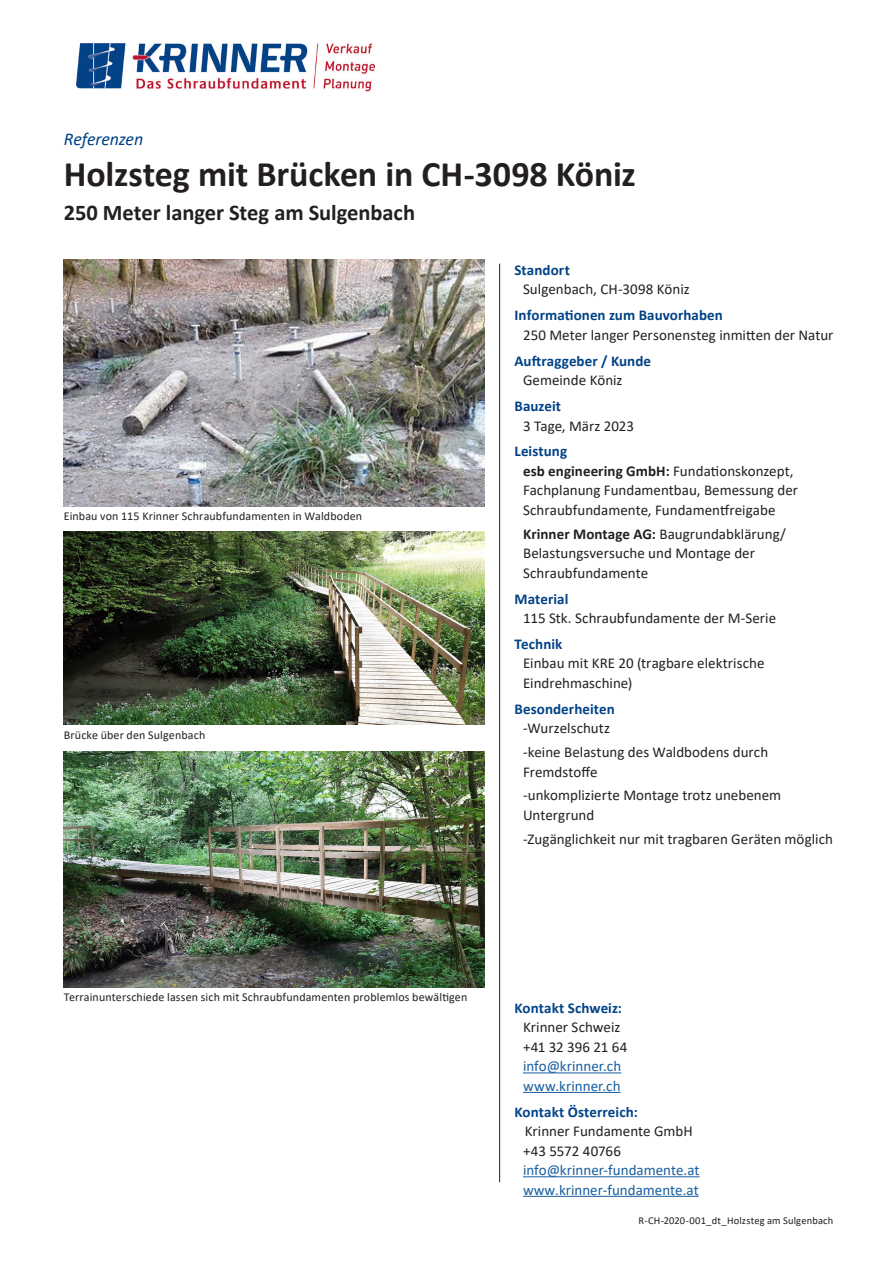
<style>
.page{position:relative;width:893px;height:1263px;background:#fff}
.page>*{position:absolute;margin:0;border:0;box-sizing:border-box;transform-origin:0 0}
.Haupttitel{font:700 36px "Calibri";letter-spacing:-.005em;color:#231f20}
.Sekundärtitel{font:700 22.5px "Calibri";letter-spacing:-.005em;color:#231f20}
.Dokumenttyp{font:italic 18px "Calibri";letter-spacing:-.01em;color:#014286}
.Fliesstext{font:15px/19.5px "Calibri";color:#231f20}
.Fliesstext-2{font:15px/19.5px "Calibri";color:#175d9e}
.Untertitel{font:700 15px "Calibri";letter-spacing:.005em;color:#014286}
.Untertitel-2{font:15px/19.5px "Calibri";color:#231f20}
.Bildlegende{font:12px "Calibri";letter-spacing:.01em;color:#231f20}
.Dokumentname{font:10.5px "Calibri";letter-spacing:.015em;color:#231f20}
.s1{font-weight:700}
.s2{color:#231f20}
.s3{font-weight:700;color:#014286}
</style>
<div class="page">
<hr style="left:499px;top:264px;width:1px;height:918px;background:#231f20">
<img style="left:64px;top:531px;width:421px;height:194px">
<img style="left:64px;top:751px;width:421px;height:236px">
<img style="left:76px;top:43px;width:300px;height:49px">
<hr style="left:523px;top:1072px;width:98px;height:1px;background:#175d9e">
<hr style="left:523px;top:1092px;width:98px;height:1px;background:#175d9e">
<hr style="left:523px;top:1176px;width:177px;height:1px;background:#175d9e">
<hr style="left:523px;top:1196px;width:176px;height:1px;background:#175d9e">
<img style="left:64px;top:259px;width:421px;height:248px">
<p class="Dokumenttyp" style="left:64px;top:127px;width:81px">Referenzen</p>
<p class="Haupttitel" style="left:64px;top:149px;width:574px">Holzsteg mit Brücken in CH-3098 Köniz</p>
<p class="Sekundärtitel" style="left:64px;top:196px;width:353px">250 Meter langer Steg am Sulgenbach</p>
<p class="Bildlegende" style="left:64px;top:508px;width:300px">Einbau von 115 Krinner Schraubfundamenten in Waldboden</p>
<p class="Bildlegende" style="left:64px;top:727px;width:143px">Brücke über den Sulgenbach</p>
<p class="Untertitel" style="left:514px;top:259px;width:57px">Standort</p>
<p class="Fliesstext" style="left:523px;top:279px;width:168px">Sulgenbach, CH-3098 Köniz</p>
<p class="Untertitel" style="left:514px;top:305px;width:210px">Informationen zum Bauvorhaben</p>
<p class="Fliesstext" style="left:523px;top:325px;width:312px">250 Meter langer Personensteg inmitten der Natur</p>
<p class="Untertitel" style="left:514px;top:350px;width:138px">Auftraggeber / Kunde</p>
<p class="Fliesstext" style="left:523px;top:370px;width:101px">Gemeinde Köniz</p>
<p class="Untertitel" style="left:514px;top:395px;width:48px">Bauzeit</p>
<p class="Fliesstext" style="left:523px;top:415px;width:113px">3 Tage, März 2023</p>
<p class="Untertitel" style="left:514px;top:441px;width:54px">Leistung</p>
<p class="Fliesstext" style="left:523px;top:461px;width:277px"><span class="s1">esb engineering GmbH:</span> Fundationskonzept,<br>Fachplanung Fundamentbau, Bemessung der<br>Schraubfundamente, Fundamentfreigabe</p>
<p class="Fliesstext" style="left:523px;top:524px;width:264px"><span class="s1">Krinner Montage AG:</span> Baugrundabklärung/<br>Belastungsversuche und Montage der<br>Schraubfundamente</p>
<p class="Untertitel" style="left:514px;top:588px;width:55px">Material</p>
<p class="Fliesstext" style="left:523px;top:608px;width:255px">115 Stk. Schraubfundamente der M-Serie</p>
<p class="Untertitel" style="left:514px;top:633px;width:49px">Technik</p>
<p class="Fliesstext" style="left:523px;top:653px;width:243px">Einbau mit KRE 20 (tragbare elektrische<br>Eindrehmaschine)</p>
<p class="Untertitel" style="left:514px;top:698px;width:102px">Besonderheiten</p>
<p class="Fliesstext" style="left:523px;top:718px;width:89px">-Wurzelschutz</p>
<p class="Fliesstext" style="left:523px;top:742px;width:247px">-keine Belastung des Waldbodens durch<br>Fremdstoffe</p>
<p class="Fliesstext" style="left:523px;top:785px;width:260px">-unkomplizierte Montage trotz unebenem<br>Untergrund</p>
<p class="Fliesstext" style="left:523px;top:828px;width:311px">-Zugänglichkeit nur mit tragbaren Geräten möglich</p>
<p class="Bildlegende" style="left:64px;top:989px;width:405px">Terrainunterschiede lassen sich mit Schraubfundamenten problemlos bewältigen</p>
<p class="Untertitel" style="left:514px;top:997px;width:109px">Kontakt Schweiz:</p>
<p class="Fliesstext-2" style="left:523px;top:1017px;width:106px"><span class="s2">Krinner Schweiz +41 32 396 21 64 </span>info@krinner.ch www.krinner.ch</p>
<p class="Untertitel-2" style="left:525px;top:1101px;width:170px;text-indent:-10px"><span class="s3">Kontakt Österreich:<br></span>Krinner Fundamente GmbH</p>
<p class="Fliesstext-2" style="left:523px;top:1140px;width:178px"><span class="s2">+43 5572 40766 </span>info@krinner-fundamente.at www.krinner-fundamente.at</p>
<p class="Dokumentname" style="left:638px;top:1213px;width:196px">R-CH-2020-001_dt_Holzsteg am Sulgenbach</p>
</div>
